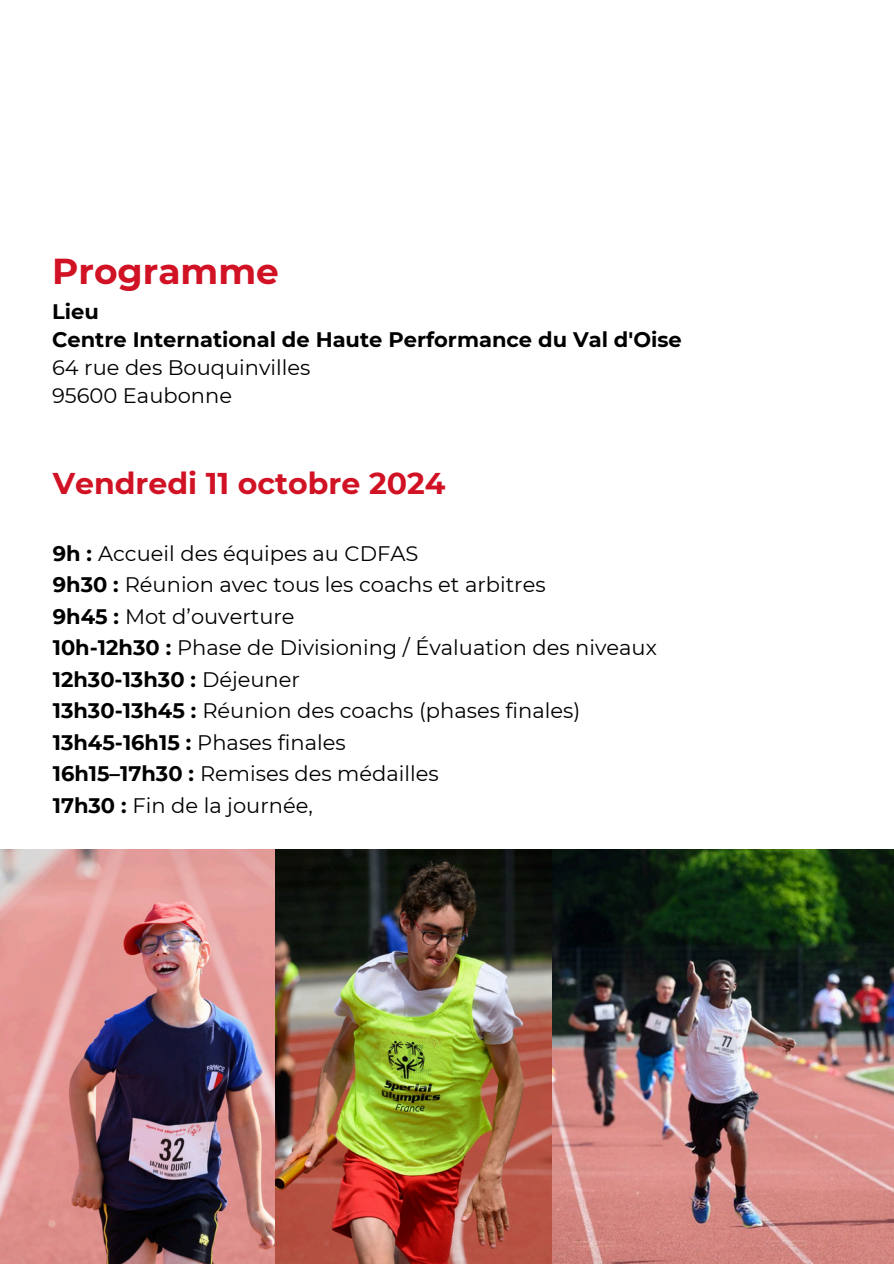
<style>
.page{position:relative;width:894px;height:1264px;background:#fff}
.page>*{position:absolute;margin:0;border:0;box-sizing:border-box;transform-origin:0 0}
.t1{font:700 36px "Montserrat";color:#d01224}
.t2{font:700 30px "Montserrat";color:#d01224}
.t3{font:21px/31.5px "Montserrat";color:#000}
.t4{font:700 21px/28.2px "Montserrat";color:#000}
.s1{font-weight:400}
.s2{font-weight:700}
</style>
<div class="page">
<img style="left:0;top:849px;width:432px;height:414px">
<img style="left:432px;top:849px;width:461px;height:414px">
<p class="t1" style="left:52px;top:249px;width:228px">Programme</p>
<h1 class="t4" style="left:52px;top:297px;width:631px">Lieu<br>Centre International de Haute Performance du Val d'Oise<br><span class="s1">64 rue des Bouquinvilles<br>95600 Eaubonne</span></h1>
<p class="t2" style="left:53px;top:465px;width:394px">Vendredi 11 octobre 2024</p>
<p class="t3" style="left:53px;top:537px;width:605px"><span class="s2">9h :</span> Accueil des équipes au CDFAS<br><span class="s2">9h30 :</span> Réunion avec tous les coachs et arbitres<br><span class="s2">9h45 :</span> Mot d’ouverture<br><span class="s2">10h-12h30 :</span> Phase de Divisioning / Évaluation des niveaux <span class="s2">12h30-13h30 :</span> Déjeuner<br><span class="s2">13h30-13h45 :</span> Réunion des coachs (phases finales)<br><span class="s2">13h45-16h15 :</span> Phases finales<br><span class="s2">16h15–17h30 :</span> Remises des médailles<br><span class="s2">17h30 :</span> Fin de la journée,</p>
</div>
